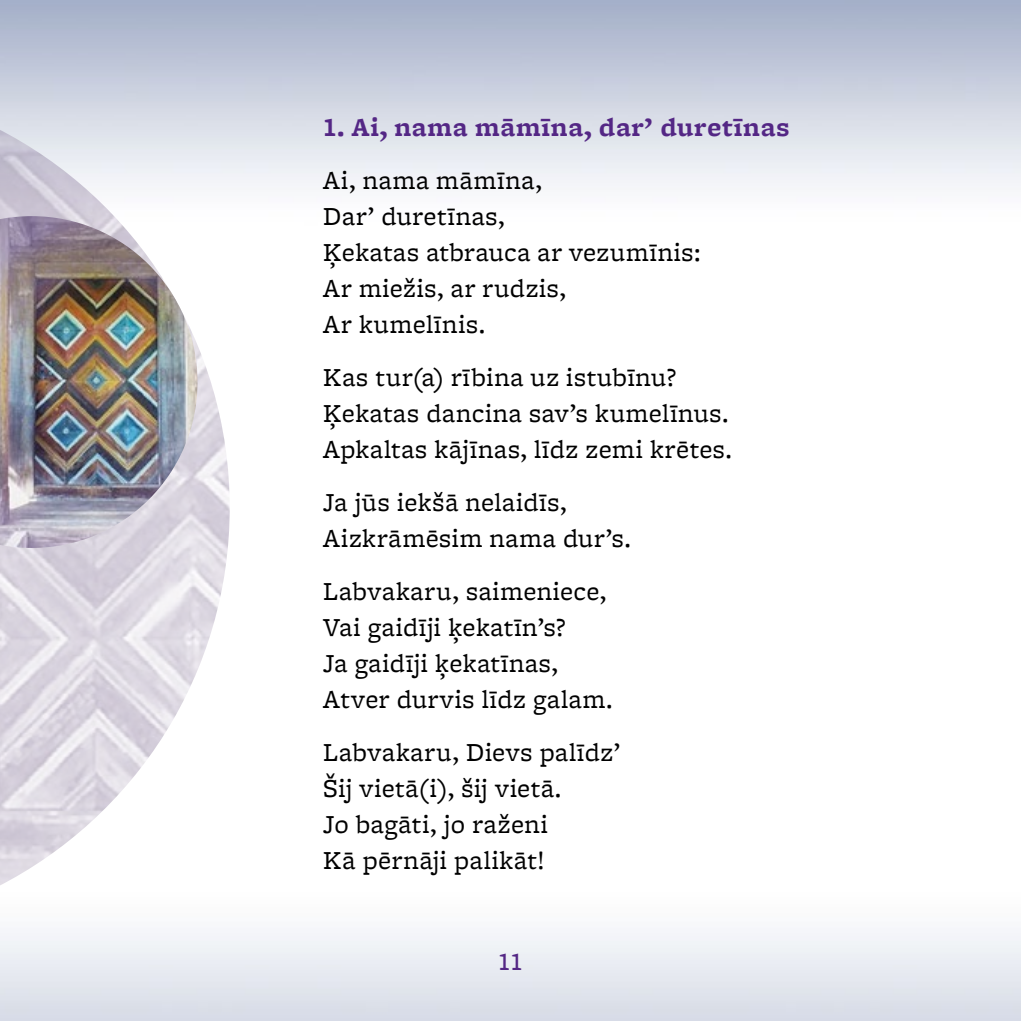
<style>
.page{position:relative;width:1021px;height:1021px;background:#fff}
.page>*{position:absolute;margin:0;border:0;box-sizing:border-box;transform-origin:0 0}
.t1{font:27px/36px "Freight Micro Pro";letter-spacing:.025em;color:#000}
.t2{font:700 27px "Freight Micro Pro";letter-spacing:.025em;color:#542785}
.t3{font:500 25.5px "Freight Micro Pro";color:#542785}
</style>
<div class="page">
<img style="left:0;top:128px;width:230px;height:758px">
<img style="left:0;top:216px;width:197px;height:332px">
<p class="t2" style="left:323px;top:108px;width:467px">1. Ai, nama māmīna, dar’ duretīnas</p>
<p class="t1" style="left:323px;top:161px;width:378px">Ai, nama māmīna,<br>Dar’ duretīnas,<br>Ķekatas atbrauca ar vezumīnis:<br>Ar miežis, ar rudzis,<br>Ar kumelīnis.</p>
<p class="t1" style="left:323px;top:358px;width:410px">Kas tur(a) rībina uz istubīnu?<br>Ķekatas dancina sav’s kumelīnus.<br>Apkaltas kājīnas, līdz zemi krētes.</p>
<p class="t1" style="left:323px;top:483px;width:309px">Ja jūs iekšā nelaidīs,<br>Aizkrāmēsim nama dur’s.</p>
<p class="t1" style="left:323px;top:572px;width:291px">Labvakaru, saimeniece,<br>Vai gaidīji ķekatīn’s?<br>Ja gaidīji ķekatīnas,<br>Atver durvis līdz galam.</p>
<p class="t1" style="left:323px;top:733px;width:298px">Labvakaru, Dievs palīdz’<br>Šij vietā(i), šij vietā.<br>Jo bagāti, jo raženi<br>Kā pērnāji palikāt!</p>
<p class="t3" style="left:498px;top:944px;width:27px">11</p>
</div>
